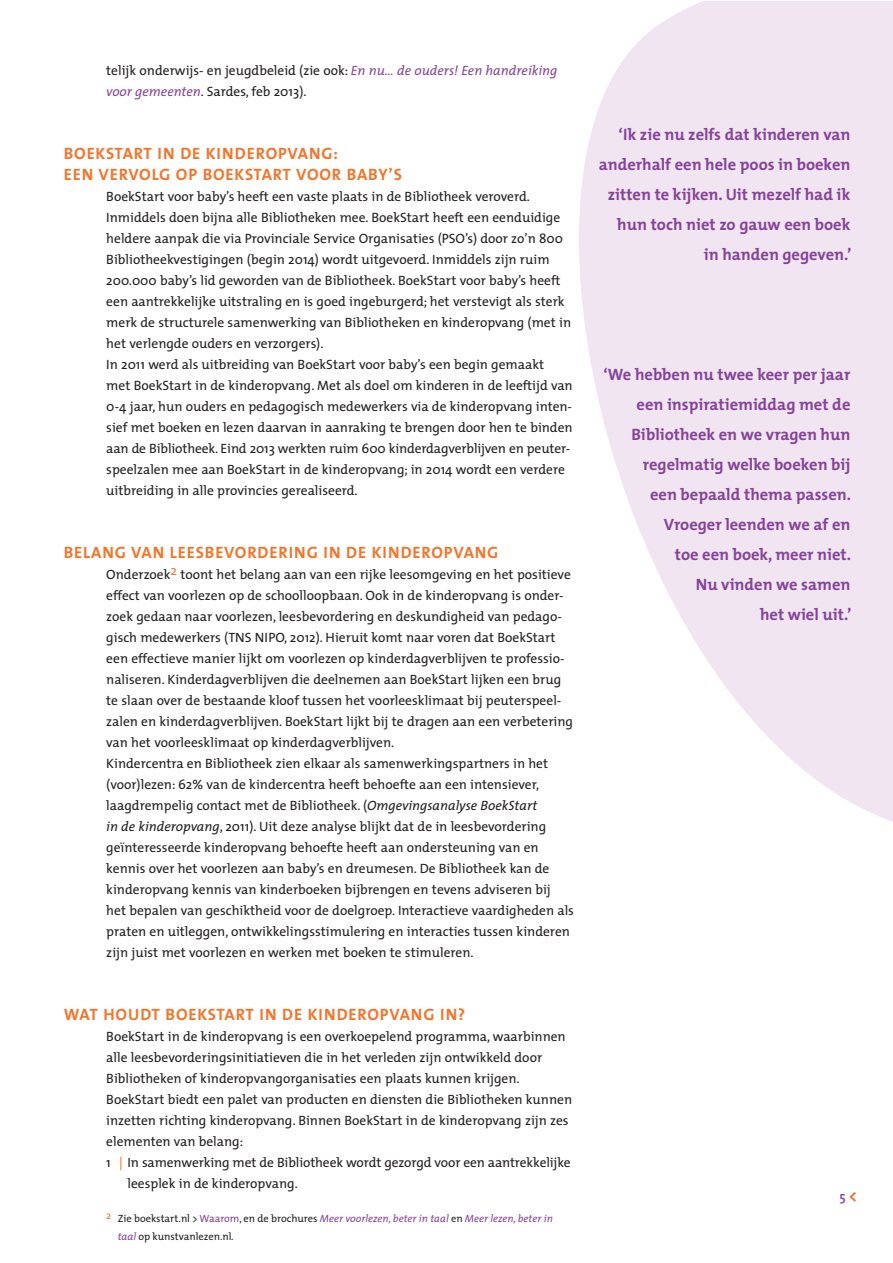
<style>
.page{position:relative;width:893px;height:1263px;background:#fff}
.page>*{position:absolute;margin:0;border:0;box-sizing:border-box;transform-origin:0 0}
.t1{font:700 16.5px/30px "The Mix";color:#854499;text-align:right}
.t2{font:700 16.5px/21px "The Mix";letter-spacing:.05em;color:#f3752b}
.t3{font:13.5px/21px "The Mix";color:#231f20}
.t4{font:600 13.5px "The Mix";color:#854499}
.t5{font:10.5px/18px "The Mix";color:#231f20}
.s1{font-style:italic;color:#854499}
.s2{font-style:italic}
.s3{color:#f3752b}
.s4{color:#854499}
.s5{font-weight:700;font-size:16.5px;color:#f3752b}
</style>
<div class="page">
<svg style="left:579px;top:1px;width:313px;height:820px;fill:#f0e5f1"></svg>
<p class="t3" style="left:106px;top:60px;width:453px">telijk onderwijs- en jeugdbeleid (zie ook: <span class="s1">En nu… de ouders! Een handreiking voor gemeenten</span>. Sardes, feb 2013).</p>
<p class="t2" style="left:64px;top:143px;width:340px">BOEKSTART IN DE KINDEROPVANG:<br>EEN VERVOLG OP BOEKSTART VOOR BABY’S</p>
<p class="t3" style="left:106px;top:186px;width:468px">BoekStart voor baby’s heeft een vaste plaats in de Bibliotheek veroverd.<br>Inmiddels doen bijna alle Bibliotheken mee. BoekStart heeft een eenduidige heldere aanpak die via Provinciale Service Organisaties (PSO’s) door zo’n 800<br>Bibliotheekvestigingen (begin 2014) wordt uitgevoerd. Inmiddels zijn ruim 200.000 baby’s lid geworden van de Bibliotheek. BoekStart voor baby’s heeft een aantrekkelijke uitstraling en is goed ingeburgerd; het verstevigt als sterk merk de structurele samenwerking van Bibliotheken en kinderopvang (met in het verlengde ouders en verzorgers).<br>In 2011 werd als uitbreiding van BoekStart voor baby’s een begin gemaakt<br>met BoekStart in de kinderopvang. Met als doel om kinderen in de leeftijd van 0-4 jaar, hun ouders en pedagogisch medewerkers via de kinderopvang inten&shy;sief met boeken en lezen daarvan in aanraking te brengen door hen te binden aan de Bibliotheek. Eind 2013 werkten ruim 600 kinderdagverblijven en peuter&shy;speelzalen mee aan BoekStart in de kinderopvang; in 2014 wordt een verdere uitbreiding in alle provincies gerealiseerd.</p>
<p class="t2" style="left:64px;top:542px;width:436px">BELANG VAN LEESBEVORDERING IN DE KINDEROPVANG</p>
<p class="t3" style="left:106px;top:564px;width:469px">Onderzoek<sup>2</sup> toont het belang aan van een rijke leesomgeving en het positieve effect van voorlezen op de schoolloopbaan. Ook in de kinderopvang is onder&shy;zoek gedaan naar voorlezen, leesbevordering en deskundigheid van pedago&shy;gisch medewerkers (TNS NIPO, 2012). Hieruit komt naar voren dat BoekStart een effectieve manier lijkt om voorlezen op kinderdagverblijven te professio&shy;naliseren. Kinderdagverblijven die deelnemen aan BoekStart lijken een brug te slaan over de bestaande kloof tussen het voorleesklimaat bij peuterspeel&shy;zalen en kinderdagverblijven. BoekStart lijkt bij te dragen aan een verbetering van het voorleesklimaat op kinderdagverblijven.<br>Kindercentra en Bibliotheek zien elkaar als samenwerkingspartners in het (voor)lezen: 62% van de kindercentra heeft behoefte aan een intensiever, laagdrempelig contact met de Bibliotheek. (<span class="s2">Omgevingsanalyse BoekStart<br>in de kinderopvang</span>, 2011). Uit deze analyse blijkt dat de in leesbevordering geïnteresseerde kinderopvang behoefte heeft aan ondersteuning van en kennis over het voorlezen aan baby’s en dreumesen. De Bibliotheek kan de kinderopvang kennis van kinderboeken bijbrengen en tevens adviseren bij<br>het bepalen van geschiktheid voor de doelgroep. Interactieve vaardigheden als praten en uitleggen, ontwikkelingsstimulering en interacties tussen kinderen zijn juist met voorlezen en werken met boeken te stimuleren.</p>
<p class="t2" style="left:64px;top:1004px;width:403px">WAT HOUDT BOEKSTART IN DE KINDEROPVANG IN?</p>
<p class="t3" style="left:106px;top:1026px;width:461px">BoekStart in de kinderopvang is een overkoepelend programma, waarbinnen</p>
<p class="t3" style="left:106px;top:1047px;width:437px">alle leesbevorderingsinitiatieven die in het verleden zijn ontwikkeld door</p>
<p class="t3" style="left:106px;top:1068px;width:415px">Bibliotheken of kinderopvangorganisaties een plaats kunnen krijgen.</p>
<p class="t3" style="left:106px;top:1089px;width:467px">BoekStart biedt een palet van producten en diensten die Bibliotheken kunnen</p>
<p class="t3" style="left:106px;top:1110px;width:464px">inzetten richting kinderopvang. Binnen BoekStart in de kinderopvang zijn zes</p>
<p class="t3" style="left:106px;top:1131px;width:138px">elementen van belang:</p>
<p class="t3" style="left:106px;top:1152px;width:466px">1 <span class="s3">|</span> In samenwerking met de Bibliotheek wordt gezorgd voor een aantrekkelijke</p>
<p class="t3" style="left:128px;top:1173px;width:172px">leesplek in de kinderopvang.</p>
<p class="t5" style="left:118px;top:1210px;width:437px;text-indent:-11px"><sup>2</sup> Zie boekstart.nl &gt; <span class="s4">Waarom</span>, en de brochures <span class="s1">Meer voorlezen, beter in taal</span> en <span class="s1">Meer lezen, beter in taal</span> op kunstvanlezen.nl<span class="s2">.</span></p>
<p class="t1" style="left:599px;top:120px;width:254px">‘Ik zie nu zelfs dat kinderen van anderhalf een hele poos in boeken zitten te kijken. Uit mezelf had ik hun toch niet zo gauw een boek<br>in handen gegeven.’</p>
<p class="t1" style="left:603px;top:360px;width:250px">‘We hebben nu twee keer per jaar een inspiratiemiddag met de<br>Bibliotheek en we vragen hun regelmatig welke boeken bij<br>een bepaald thema passen.<br>Vroeger leenden we af en<br>toe een boek, meer niet.<br>Nu vinden we samen<br>het wiel uit.’</p>
<p class="t4" style="left:839px;top:1188px;width:19px">5<span class="s5">&lt;</span></p>
</div>
